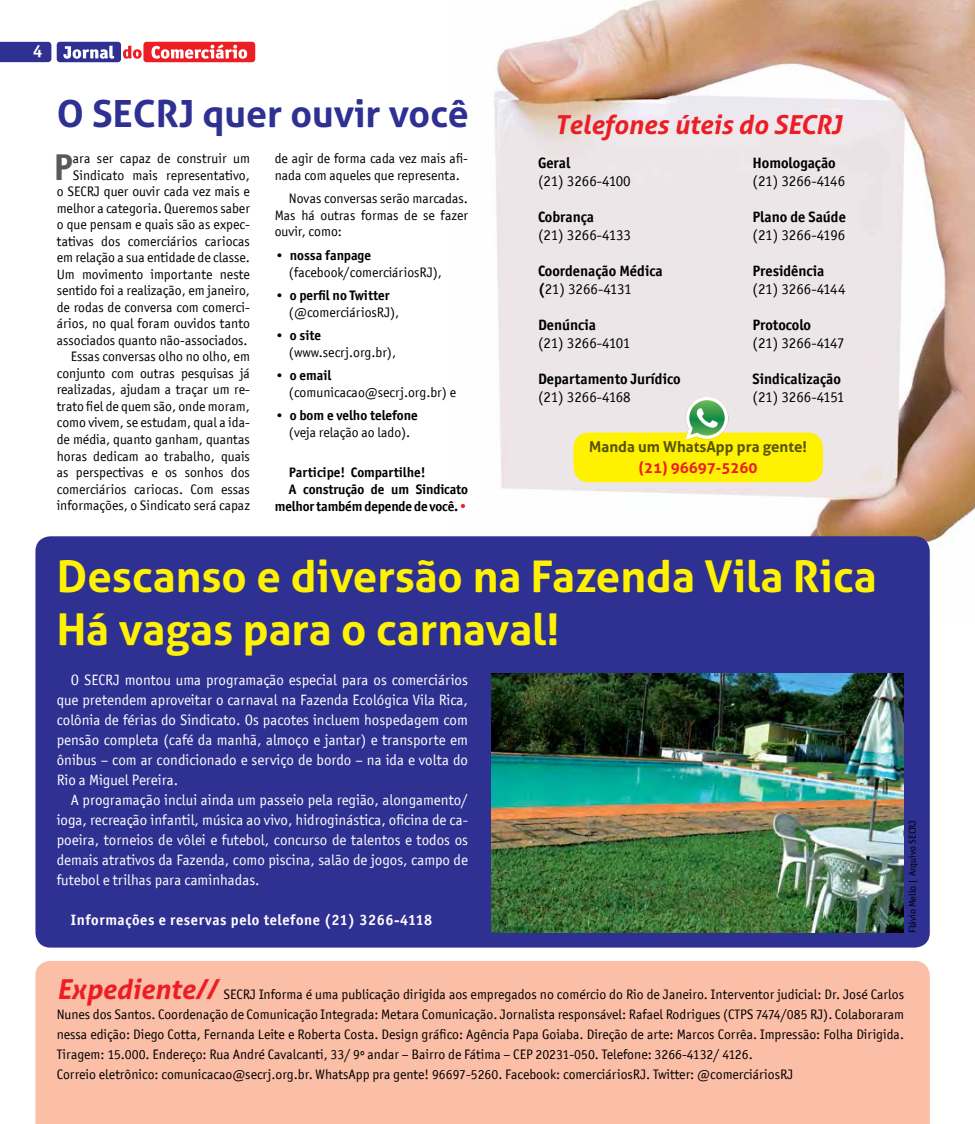
<style>
.page{position:relative;width:975px;height:1124px;background:#fff}
.page>*{position:absolute;margin:0;border:0;box-sizing:border-box;transform-origin:0 0}
.t1{font:700 43.75px/52.5px "Aller";color:#fff200}
.t2{font:700 37.5px "Aller";color:#2e3092}
.t3{font:700 37.25px "Officina San ITC";color:#58595b}
.t4{font:italic 700 26.25px "Aller";color:#ed1d24}
.t5{font:700 17.5px "Officina San ITC";color:#fff}
.t6{font:15px/20px "Officina San ITC";color:#fff;text-align:justify}
.t7{font:700 15px/18px "Officina San ITC";color:#000}
.t8{font:15px "Officina San ITC";color:#000}
.t9{font:700 15px "Officina San ITC";letter-spacing:.04em;color:#fff}
.t10{font:15px "Officina San ITC";letter-spacing:-.02em;color:#000}
.t11{font:700 15px "Aller";color:#585300}
.t12{font:700 15px "Aller";color:#ed1d24}
.t13{font:13.75px/16.5px "Officina San ITC";color:#000}
.t14{font:700 13.75px "Officina San ITC";letter-spacing:-.005em;color:#000}
.t15{font:10px "Officina San ITC";color:#000}
.s1{font-weight:400;font-size:14.38px;color:#ed1d24}
.s2{font-weight:400}
.s3{font-family:"Aller";font-weight:700;font-style:italic;font-size:27.5px;color:#ed1d24}
</style>
<div class="page">
<svg style="left:0;top:42px;width:51px;height:20px"></svg>
<img style="left:494px;top:0;width:480px;height:619px">
<div style="left:57px;top:42px;width:64px;height:20px;background:#2e3092;border-radius:3px"></div>
<svg style="left:123px;top:45px;width:19px;height:14px"></svg>
<div style="left:143px;top:42px;width:112px;height:20px;background:#ed1d24;border-radius:3px"></div>
<svg style="left:151px;top:44px;width:96px;height:15px"></svg>
<svg style="left:63px;top:46px;width:51px;height:13px"></svg>
<div style="left:35px;top:536px;width:894px;height:411px;background:#2e3092;border-radius:15px"></div>
<img style="left:492px;top:673px;width:411px;height:259px">
<div style="left:35px;top:961px;width:894px;height:162px;background:#fbbea7"></div>
<div style="left:573px;top:432px;width:249px;height:50px;background:#fff200;border-radius:15px"></div>
<img style="left:684px;top:396px;width:44px;height:37px">
<svg style="left:685px;top:397px;width:43px;height:43px"></svg>
<p class="t5" style="left:33px;top:40px;width:11px">4</p>
<h2 class="t2" style="left:57px;top:90px;width:413px">O SECRJ quer ouvir você</h2>
<h3 class="t3" style="left:54px;top:144px;width:21px">P</h3>
<p class="t13" style="left:275px;top:150px;width:195px">de agir de forma cada vez mais afi&shy;nada com aqueles que representa.</p>
<p class="t13" style="left:275px;top:190px;width:195px;text-align:justify;text-indent:14px">Novas conversas serão marcadas.<br>Mas há outras formas de se fazer ouvir, como:</p>
<p class="t14" style="left:275px;top:247px;width:98px">• nossa fanpage</p>
<p class="t13" style="left:289px;top:263px;width:154px">(facebook/comerciáriosRJ),</p>
<p class="t14" style="left:275px;top:287px;width:116px">• o perfil no Twitter</p>
<p class="t13" style="left:289px;top:303px;width:112px">(@comerciáriosRJ),</p>
<p class="t14" style="left:275px;top:327px;width:48px">• o site</p>
<p class="t13" style="left:289px;top:344px;width:109px">(www.secrj.org.br),</p>
<p class="t14" style="left:275px;top:367px;width:58px">• o email</p>
<p class="t13" style="left:289px;top:384px;width:169px">(comunicacao@secrj.org.br) e</p>
<p class="t14" style="left:275px;top:407px;width:144px">• o bom e velho telefone</p>
<p class="t13" style="left:289px;top:424px;width:123px">(veja relação ao lado).</p>
<p class="t14" style="left:289px;top:464px;width:138px">Participe! Compartilhe!</p>
<p class="t14" style="left:289px;top:480px;width:180px">A construção de um Sindicato</p>
<p class="t14" style="left:275px;top:497px;width:195px">melhor também depende de você.<span class="s1">•</span></p>
<p class="t13" style="left:57px;top:150px;width:195px;text-align:right">ara ser capaz de construir um Sindicato mais representativo,<br>o SECRJ quer ouvir cada vez mais e melhor a categoria. Queremos saber o que pensam e quais são as expec&shy;tativas dos comerciários cariocas em relação a sua entidade de classe.<br>Um movimento importante neste sentido foi a realização, em janeiro, de rodas de conversa com comerci&shy;ários, no qual foram ouvidos tanto associados quanto não-associados.<br>Essas conversas olho no olho, em conjunto com outras pesquisas já realizadas, ajudam a traçar um re&shy;trato fiel de quem são, onde moram, como vivem, se estudam, qual a ida&shy;de média, quanto ganham, quantas horas dedicam ao trabalho, quais as perspectivas e os sonhos dos comerciários cariocas. Com essas informações, o Sindicato será capaz</p>
<h3 class="t4" style="left:554px;top:108px;width:289px">Telefones úteis do SECRJ</h3>
<p class="t7" style="left:538px;top:154px;width:34px">Geral</p>
<p class="t8" style="left:538px;top:172px;width:94px">(21) 3266-4100</p>
<p class="t7" style="left:538px;top:208px;width:58px">Cobrança</p>
<p class="t8" style="left:538px;top:226px;width:95px">(21) 3266-4133</p>
<p class="t7" style="left:538px;top:262px;width:126px">Coordenação Médica (<span class="s2">21) 3266-4131</span></p>
<p class="t7" style="left:538px;top:316px;width:60px">Denúncia</p>
<p class="t8" style="left:538px;top:334px;width:94px">(21) 3266-4101</p>
<p class="t7" style="left:538px;top:370px;width:144px">Departamento Jurídico</p>
<p class="t8" style="left:538px;top:388px;width:94px">(21) 3266-4168</p>
<p class="t7" style="left:752px;top:154px;width:85px">Homologação</p>
<p class="t8" style="left:752px;top:172px;width:94px">(21) 3266-4146</p>
<p class="t7" style="left:752px;top:208px;width:95px">Plano de Saúde</p>
<p class="t8" style="left:752px;top:226px;width:94px">(21) 3266-4196</p>
<p class="t7" style="left:752px;top:262px;width:73px">Presidência</p>
<p class="t8" style="left:752px;top:280px;width:94px">(21) 3266-4144</p>
<p class="t7" style="left:752px;top:316px;width:60px">Protocolo</p>
<p class="t10" style="left:752px;top:334px;width:94px">(21) 3266-4147</p>
<p class="t7" style="left:752px;top:370px;width:90px">Sindicalização</p>
<p class="t10" style="left:752px;top:388px;width:93px">(21) 3266-4151</p>
<p class="t11" style="left:589px;top:437px;width:219px">Manda um WhatsApp pra gente!</p>
<p class="t12" style="left:638px;top:458px;width:120px">(21) 96697-5260</p>
<h1 class="t1" style="left:57px;top:550px;width:821px">Descanso e diversão na Fazenda Vila Rica<br>Há vagas para o carnaval!</h1>
<p class="t6" style="left:57px;top:669px;width:413px;text-indent:14px">O SECRJ montou uma programação especial para os comerciários que pretendem aproveitar o carnaval na Fazenda Ecológica Vila Rica, colônia de férias do Sindicato. Os pacotes incluem hospedagem com pensão completa (café da manhã, almoço e jantar) e transporte em ônibus – com ar condicionado e serviço de bordo – na ida e volta do Rio a Miguel Pereira.</p>
<p class="t6" style="left:57px;top:789px;width:413px;text-indent:14px">A programação inclui ainda um passeio pela região, alongamento/ ioga, recreação infantil, música ao vivo, hidroginástica, oficina de ca&shy;poeira, torneios de vôlei e futebol, concurso de talentos e todos os demais atrativos da Fazenda, como piscina, salão de jogos, campo de futebol e trilhas para caminhadas.</p>
<p class="t9" style="left:71px;top:910px;width:362px">Informações e reservas pelo telefone (21) 3266-4118</p>
<p class="t15" style="left:906px;top:932px;width:114px;rotate:-90deg">Flávio Mello | Arquivo SECRJ</p>
<p class="t13" style="left:57px;top:984px;width:848px;line-height:20px"><span class="s3">Expediente//</span> SECRJ Informa é uma publicação dirigida aos empregados no comércio do Rio de Janeiro. Interventor judicial: Dr. José Carlos Nunes dos Santos. Coordenação de Comunicação Integrada: Metara Comunicação. Jornalista responsável: Rafael Rodrigues (CTPS 7474/085 RJ). Colaboraram nessa edição: Diego Cotta, Fernanda Leite e Roberta Costa. Design gráfico: Agência Papa Goiaba. Direção de arte: Marcos Corrêa. Impressão: Folha Dirigida.<br>Tiragem: 15.000. Endereço: Rua André Cavalcanti, 33/ 9º andar – Bairro de Fátima – CEP 20231-050. Telefone: 3266-4132/ 4126.<br>Correio eletrônico: comunicacao@secrj.org.br. WhatsApp pra gente! 96697-5260. Facebook: comerciáriosRJ. Twitter: @comerciáriosRJ</p>
</div>
